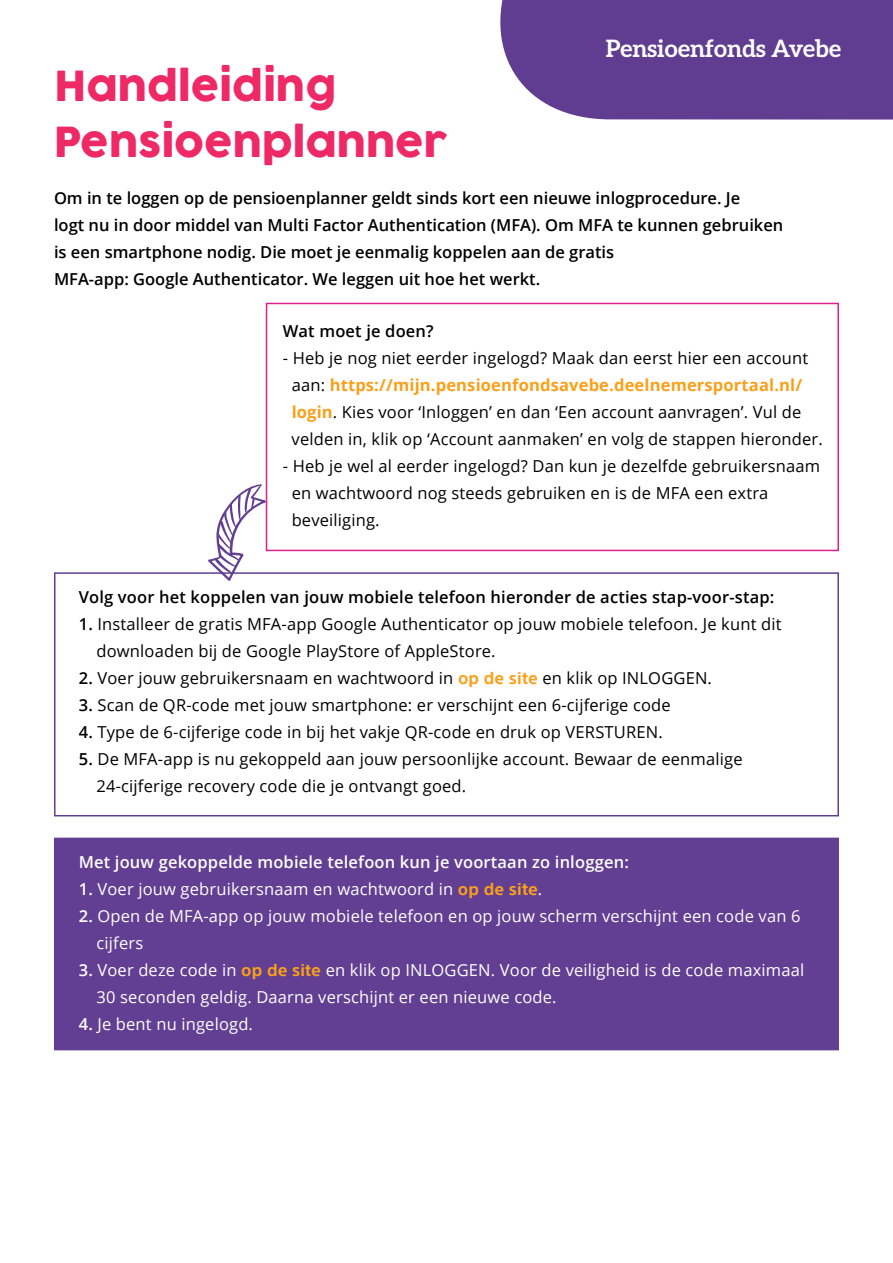
<style>
.page{position:relative;width:893px;height:1263px;background:#fff}
.page>*{position:absolute;margin:0;border:0;box-sizing:border-box;transform-origin:0 0}
.t1{font:40.5px/55.5px "Cocogoose Pro";color:#ee2966}
.t2{font:700 24px "Aleo";color:#fff}
.t3{font:16.5px/27px "Open Sans";letter-spacing:.01em;color:#000}
.t4{font:600 16.5px/27px "Open Sans";color:#000}
.t5{font:16.5px/27px "Open Sans";letter-spacing:.01em;color:#fff}
.t6{font:600 16.5px "Open Sans";letter-spacing:.01em;color:#fff}
.s1{font-weight:700;color:#f9a01b}
.s2{font-weight:600}
.s3{font-family:"SST";font-weight:700;color:#f9a01b}
</style>
<div class="page">
<div style="left:500px;top:0;width:393px;height:120px;background:#603d91"></div>
<div style="left:266px;top:303px;width:573px;height:248px;border:2px solid #e0218a"></div>
<div style="left:54px;top:572px;width:785px;height:244px;border:2px solid #623f92"></div>
<div style="left:54px;top:838px;width:785px;height:212px;background:#623f92"></div>
<svg style="left:208px;top:484px;width:58px;height:97px"></svg>
<h2 class="t2" style="left:606px;top:35px;width:237px">Pensioenfonds Avebe</h2>
<h1 class="t1" style="left:54px;top:61px;width:395px">Handleiding<br>Pensioenplanner</h1>
<p class="t4" style="left:54px;top:184px;width:731px">Om in te loggen op de pensioenplanner geldt sinds kort een nieuwe inlogprocedure. Je<br>logt nu in door middel van Multi Factor Authentication (MFA). Om MFA te kunnen gebruiken is een smartphone nodig. Die moet je eenmalig koppelen aan de gratis<br>MFA-app: Google Authenticator. We leggen uit hoe het werkt.</p>
<p class="t4" style="left:283px;top:317px;width:152px">Wat moet je doen?</p>
<p class="t3" style="left:292px;top:344px;width:533px;text-indent:-9px">- Heb je nog niet eerder ingelogd? Maak dan eerst hier een account aan: <span class="s1">https://mijn.pensioenfondsavebe.deelnemersportaal.nl/ login</span>. Kies voor ‘Inloggen’ en dan ‘Een account aanvragen’. Vul de velden in, klik op ‘Account aanmaken’ en volg de stappen hieronder.</p>
<p class="t3" style="left:292px;top:452px;width:530px;text-indent:-9px">- Heb je wel al eerder ingelogd? Dan kun je dezelfde gebruikersnaam en wachtwoord nog steeds gebruiken en is de MFA een extra beveiliging.</p>
<p class="t4" style="left:79px;top:583px;width:697px">Volg voor het koppelen van jouw mobiele telefoon hieronder de acties stap-voor-stap:</p>
<p class="t3" style="left:97px;top:610px;width:686px;text-indent:-18px"><span class="s2">1.</span> Installeer de gratis MFA-app Google Authenticator op jouw mobiele telefoon. Je kunt dit downloaden bij de Google PlayStore of AppleStore.</p>
<p class="t3" style="left:79px;top:664px;width:635px"><span class="s2">2.</span> Voer jouw gebruikersnaam en wachtwoord in <span class="s3">op de site</span> en klik op INLOGGEN.</p>
<p class="t3" style="left:79px;top:691px;width:594px"><span class="s2">3.</span> Scan de QR-code met jouw smartphone: er verschijnt een 6-cijferige code</p>
<p class="t3" style="left:79px;top:718px;width:585px"><span class="s2">4.</span> Type de 6-cijferige code in bij het vakje QR-code en druk op VERSTUREN.</p>
<p class="t3" style="left:97px;top:745px;width:647px;text-indent:-18px"><span class="s2">5.</span> De MFA-app is nu gekoppeld aan jouw persoonlijke account. Bewaar de eenmalige<br>24-cijferige recovery code die je ontvangt goed.</p>
<p class="t6" style="left:79px;top:851px;width:552px">Met jouw gekoppelde mobiele telefoon kun je voortaan zo inloggen:</p>
<p class="t5" style="left:79px;top:875px;width:465px"><span class="s2">1.</span> Voer jouw gebruikersnaam en wachtwoord in <span class="s3">op de site</span>.</p>
<p class="t5" style="left:97px;top:902px;width:705px;text-indent:-18px"><span class="s2">2.</span> Open de MFA-app op jouw mobiele telefoon en op jouw scherm verschijnt een code van 6 cijfers</p>
<p class="t5" style="left:97px;top:956px;width:709px;text-indent:-18px"><span class="s2">3.</span> Voer deze code in <span class="s3">op de site</span> en klik op INLOGGEN. Voor de veiligheid is de code maximaal<br>30 seconden geldig. Daarna verschijnt er een nieuwe code.</p>
<p class="t5" style="left:79px;top:1010px;width:176px"><span class="s2">4.</span> Je bent nu ingelogd.</p>
</div>
